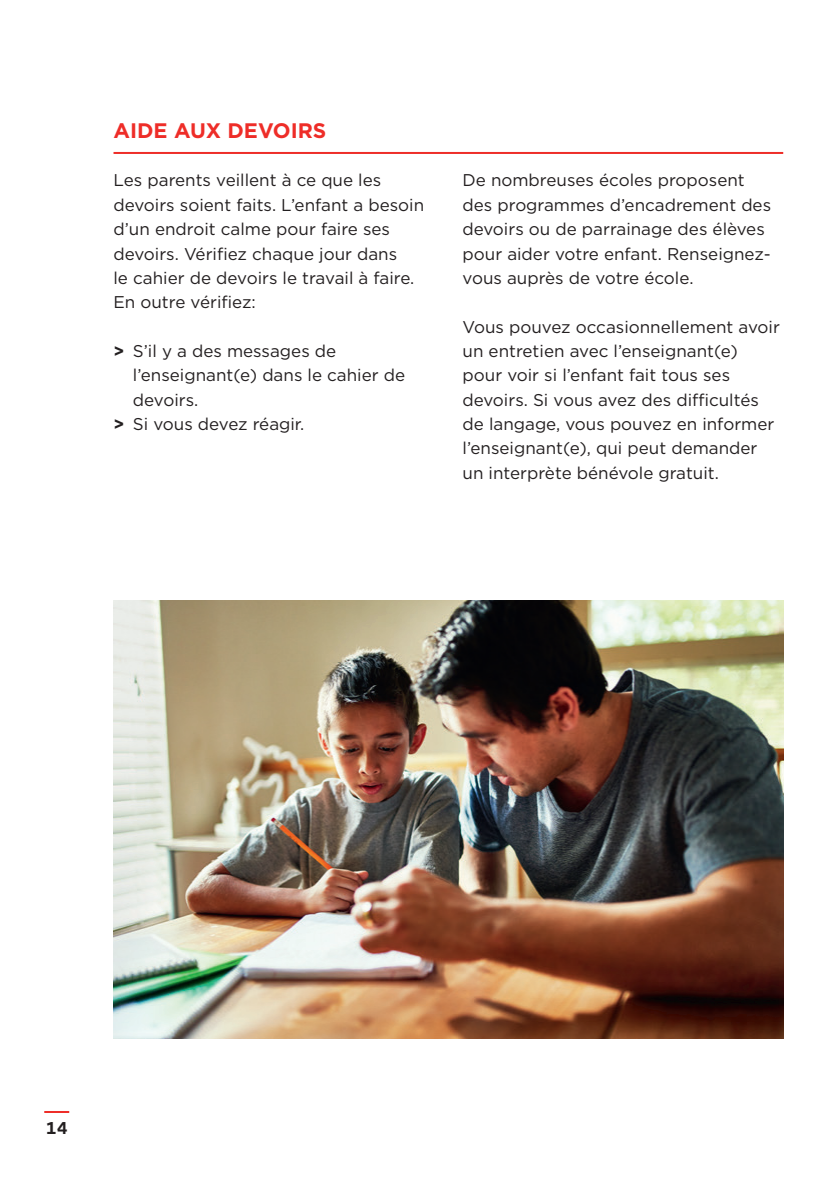
<style>
.page{position:relative;width:840px;height:1191px;background:#fff}
.page>*{position:absolute;margin:0;border:0;box-sizing:border-box;transform-origin:0 0}
.t1{font:700 21px "Gotham";color:#ee2d28}
.t2{font:17px/24.4px "Gotham";color:#231f20}
.t3{font:700 17px "Gotham";color:#231f20}
.s1{font-weight:700}
</style>
<div class="page">
<hr style="left:113px;top:152px;width:669px;height:2px;background:#ee2d28">
<img style="left:113px;top:600px;width:669px;height:439px">
<hr style="left:44px;top:1111px;width:25px;height:2px;background:#ee2d28">
<p class="t1" style="left:113px;top:116px;width:214px">AIDE AUX DEVOIRS</p>
<p class="t2" style="left:113px;top:168px;width:312px">Les parents veillent à ce que les devoirs soient faits. L’enfant a besoin d’un endroit calme pour faire ses devoirs. Vérifiez chaque jour dans<br>le cahier de devoirs le travail à faire.<br>En outre vérifiez:</p>
<p class="t2" style="left:113px;top:338px;width:224px"><span class="s1">&gt;</span> S’il y a des messages de</p>
<p class="t2" style="left:133px;top:363px;width:273px">l’enseignant(e) dans le cahier de</p>
<p class="t2" style="left:133px;top:387px;width:67px">devoirs.</p>
<p class="t2" style="left:113px;top:411px;width:192px"><span class="s1">&gt;</span> Si vous devez réagir.</p>
<p class="t2" style="left:462px;top:168px;width:310px">De nombreuses écoles proposent des programmes d’encadrement des devoirs ou de parrainage des élèves pour aider votre enfant. Renseignez&shy;vous auprès de votre école.</p>
<p class="t2" style="left:462px;top:314px;width:318px">Vous pouvez occasionnellement avoir un entretien avec l’enseignant(e) pour voir si l’enfant fait tous ses devoirs. Si vous avez des difficultés de langage, vous pouvez en informer l’enseignant(e), qui peut demander un interprète bénévole gratuit.</p>
<p class="t3" style="left:46px;top:1116px;width:23px">14</p>
</div>
